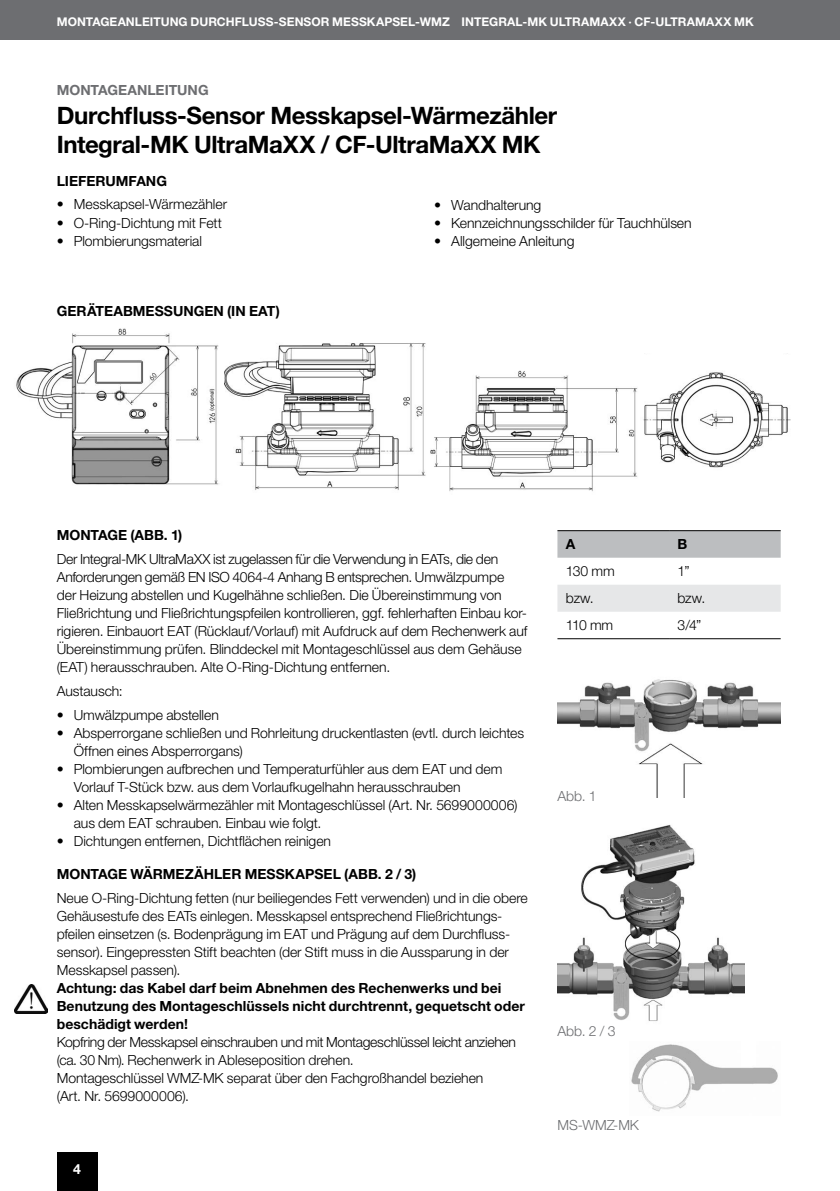
<style>
.page{position:relative;width:840px;height:1191px;background:#fff}
.page>*{position:absolute;margin:0;border:0;box-sizing:border-box;transform-origin:0 0}
.t1{font:700 24px/28.8px "Helvetica Neue LT Std";letter-spacing:-.02em;color:#000}
.t2{font:300 14px/18px "Helvetica Neue LT Std";letter-spacing:-.005em;color:#000}
.t3{font:700 14px/18px "Helvetica Neue LT Std";color:#000}
.t4{font:300 14px "Helvetica Neue LT Std";letter-spacing:-.005em;color:#6d6e71}
.t5{font:700 14px "Helvetica Neue LT Std";color:#6d6e71}
.t6{font:700 14px "Helvetica Neue LT Std";color:#fff}
.t7{font:700 12px "Helvetica Neue LT Std";letter-spacing:.005em;color:#fff}
</style>
<div class="page">
<div style="left:57px;top:1152px;width:41px;height:39px;background:#000"></div>
<div style="left:0;top:0;width:839px;height:40px;background:#6d6e71"></div>
<img style="left:14px;top:984px;width:33px;height:29px">
<div style="left:557px;top:531px;width:223px;height:26px;background:#bcbec0"></div>
<div style="left:557px;top:585px;width:223px;height:26px;background:#e6e7e8"></div>
<hr style="left:557px;top:530px;width:111px;height:1px;background:#000">
<hr style="left:668px;top:530px;width:112px;height:1px;background:#000">
<hr style="left:557px;top:638px;width:111px;height:1px;background:#000">
<hr style="left:668px;top:638px;width:112px;height:1px;background:#000">
<img style="left:557px;top:824px;width:187px;height:197px">
<img style="left:631px;top:1044px;width:147px;height:68px">
<img style="left:557px;top:679px;width:223px;height:118px">
<img style="left:224px;top:343px;width:202px;height:147px">
<img style="left:16px;top:328px;width:203px;height:157px">
<img style="left:643px;top:372px;width:148px;height:96px">
<img style="left:430px;top:370px;width:208px;height:122px">
<p class="t7" style="left:57px;top:14px;width:698px">MONTAGEANLEITUNG DURCHFLUSS-SENSOR MESSKAPSEL-WMZ INTEGRAL-MK ULTRAMAXX · CF-ULTRAMAXX MK</p>
<p class="t5" style="left:57px;top:81px;width:153px">MONTAGEANLEITUNG</p>
<h1 class="t1" style="left:57px;top:100px;width:501px">Durchfluss-Sensor Messkapsel-Wärmezähler<br>Integral-MK UltraMaXX / CF-UltraMaXX MK</h1>
<p class="t3" style="left:57px;top:171px;width:112px">LIEFERUMFANG</p>
<p class="t2" style="left:57px;top:195px;width:172px">• Messkapsel-Wärmezähler</p>
<p class="t2" style="left:57px;top:213px;width:167px">• O-Ring-Dichtung mit Fett</p>
<p class="t2" style="left:57px;top:231px;width:147px">• Plombierungsmaterial</p>
<p class="t3" style="left:57px;top:302px;width:224px">GERÄTEABMESSUNGEN (IN EAT)</p>
<p class="t2" style="left:434px;top:195px;width:109px">• Wandhalterung</p>
<p class="t2" style="left:434px;top:213px;width:259px">• Kennzeichnungsschilder für Tauchhülsen</p>
<p class="t2" style="left:434px;top:231px;width:142px">• Allgemeine Anleitung</p>
<p class="t3" style="left:57px;top:526px;width:127px">MONTAGE (ABB. 1)</p>
<p class="t2" style="left:57px;top:550px;width:472px">Der Integral-MK UltraMaXX ist zugelassen für die Verwendung in EATs, die den Anforderungen gemäß EN ISO 4064-4 Anhang B entsprechen. Umwälzpumpe der Heizung abstellen und Kugelhähne schließen. Die Übereinstimmung von Fließrichtung und Fließrichtungspfeilen kontrollieren, ggf. fehlerhaften Einbau kor&shy;rigieren. Einbauort EAT (Rücklauf/Vorlauf) mit Aufdruck auf dem Rechenwerk auf Übereinstimmung prüfen. Blinddeckel mit Montageschlüssel aus dem Gehäuse (EAT) herausschrauben. Alte O-Ring-Dichtung entfernen.</p>
<p class="t2" style="left:57px;top:681px;width:68px">Austausch:</p>
<p class="t2" style="left:57px;top:705px;width:163px">• Umwälzpumpe abstellen</p>
<p class="t2" style="left:74px;top:723px;width:451px;text-indent:-17px">• Absperrorgane schließen und Rohrleitung druckentlasten (evtl. durch leichtes<br>Öffnen eines Absperrorgans)</p>
<p class="t2" style="left:74px;top:759px;width:430px;text-indent:-17px">• Plombierungen aufbrechen und Temperaturfühler aus dem EAT und dem<br>Vorlauf T-Stück bzw. aus dem Vorlaufkugelhahn herausschrauben</p>
<p class="t2" style="left:74px;top:795px;width:445px;text-indent:-17px">• Alten Messkapselwärmezähler mit Montageschlüssel (Art. Nr. 5699000006) aus dem EAT schrauben. Einbau wie folgt.</p>
<p class="t2" style="left:57px;top:831px;width:276px">• Dichtungen entfernen, Dichtflächen reinigen</p>
<p class="t3" style="left:57px;top:865px;width:361px">MONTAGE WÄRMEZÄHLER MESSKAPSEL (ABB. 2 / 3)</p>
<p class="t2" style="left:57px;top:889px;width:472px">Neue O-Ring-Dichtung fetten (nur beiliegendes Fett verwenden) und in die obere Gehäusestufe des EATs einlegen. Messkapsel entsprechend Fließrichtungs&shy;pfeilen einsetzen (s. Bodenprägung im EAT und Prägung auf dem Durchfluss&shy;sensor). Eingepressten Stift beachten (der Stift muss in die Aussparung in der Messkapsel passen).</p>
<p class="t3" style="left:57px;top:979px;width:469px">Achtung: das Kabel darf beim Abnehmen des Rechenwerks und bei<br>Benutzung des Montageschlüssels nicht durchtrennt, gequetscht oder beschädigt werden!</p>
<p class="t2" style="left:57px;top:1033px;width:460px">Kopfring der Messkapsel einschrauben und mit Montageschlüssel leicht anziehen (ca. 30 Nm). Rechenwerk in Ableseposition drehen.<br>Montageschlüssel WMZ-MK separat über den Fachgroßhandel beziehen<br>(Art. Nr. 5699000006).</p>
<p class="t6" style="left:73px;top:1160px;width:9px">4</p>
<p class="t3" style="left:565px;top:535px;width:11px">A</p>
<p class="t3" style="left:677px;top:535px;width:11px">B</p>
<p class="t2" style="left:565px;top:562px;width:50px">130 mm</p>
<p class="t2" style="left:677px;top:562px;width:13px">1”</p>
<p class="t2" style="left:565px;top:589px;width:29px">bzw.</p>
<p class="t2" style="left:677px;top:589px;width:29px">bzw.</p>
<p class="t2" style="left:565px;top:616px;width:49px">110 mm</p>
<p class="t2" style="left:677px;top:616px;width:25px">3 /4”</p>
<p class="t4" style="left:557px;top:787px;width:41px">Abb. 1</p>
<p class="t4" style="left:557px;top:1022px;width:60px">Abb. 2 / 3</p>
<p class="t4" style="left:557px;top:1116px;width:83px">MS-WMZ-MK</p>
</div>
